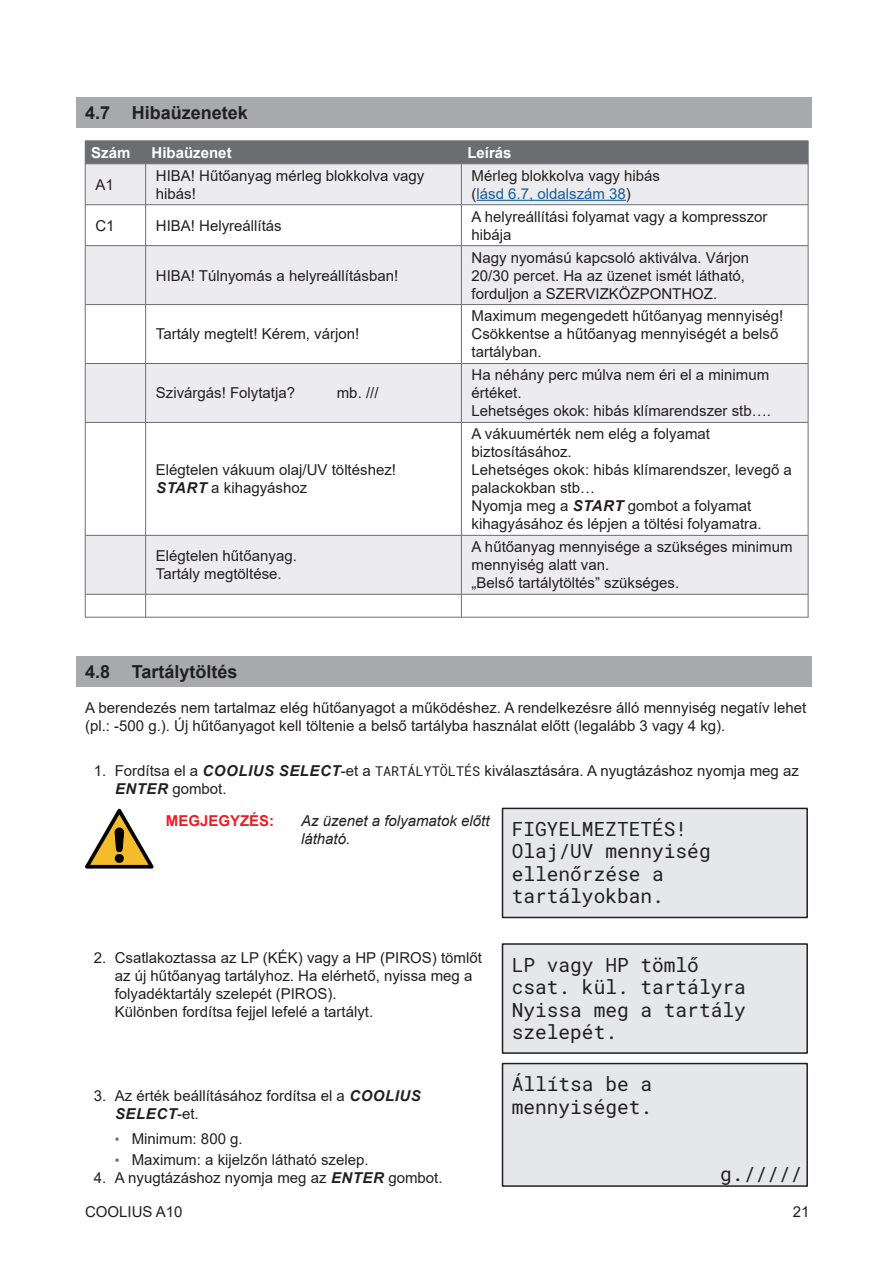
<style>
.page{position:relative;width:893px;height:1263px;background:#fff}
.page>*{position:absolute;margin:0;border:0;box-sizing:border-box;transform-origin:0 0}
.t1{font:19.5px/22.5px "Roboto Mono";color:#231f20}
.t2{font:700 18px "Arial";color:#231f20}
.t3{font:15px/18px "Arial";color:#231f20}
.t4{font:italic 15px/18px "Arial";color:#231f20}
.t5{font:700 15px "Arial";color:#fff}
.t6{font:700 15px "Arial";color:#ee1d23}
.s1{color:#175d9e}
.s2{font-weight:700;font-style:italic}
.s3{font-family:"Roboto Mono";font-size:13.5px}
.s4{font-size:13.5px;color:#6c6e71}
</style>
<div class="page">
<div style="left:77px;top:98px;width:735px;height:30px;background:#a8a9ad"></div>
<div style="left:77px;top:657px;width:735px;height:30px;background:#a8a9ad"></div>
<svg style="left:86px;top:165px;width:722px;height:429px;fill:#ececee"></svg>
<div style="left:85px;top:141px;width:724px;height:23px;background:#6c6d70"></div>
<hr style="left:85px;top:164px;width:61px;height:1px;background:#6c6d70">
<hr style="left:85px;top:164px;width:1px;height:41px;background:#6c6d70">
<hr style="left:146px;top:164px;width:315px;height:1px;background:#6c6d70">
<hr style="left:145px;top:164px;width:1px;height:41px;background:#6c6d70">
<hr style="left:461px;top:164px;width:347px;height:1px;background:#6c6d70">
<hr style="left:461px;top:164px;width:1px;height:41px;background:#6c6d70">
<hr style="left:808px;top:164px;width:1px;height:41px;background:#6c6d70">
<hr style="left:85px;top:204px;width:61px;height:1px;background:#6c6d70">
<hr style="left:85px;top:205px;width:1px;height:40px;background:#6c6d70">
<hr style="left:146px;top:204px;width:315px;height:1px;background:#6c6d70">
<hr style="left:145px;top:205px;width:1px;height:40px;background:#6c6d70">
<hr style="left:461px;top:204px;width:347px;height:1px;background:#6c6d70">
<hr style="left:461px;top:205px;width:1px;height:40px;background:#6c6d70">
<hr style="left:808px;top:205px;width:1px;height:40px;background:#6c6d70">
<hr style="left:85px;top:245px;width:61px;height:1px;background:#6c6d70">
<hr style="left:85px;top:246px;width:1px;height:58px;background:#6c6d70">
<hr style="left:146px;top:245px;width:315px;height:1px;background:#6c6d70">
<hr style="left:145px;top:246px;width:1px;height:58px;background:#6c6d70">
<hr style="left:461px;top:245px;width:347px;height:1px;background:#6c6d70">
<hr style="left:461px;top:246px;width:1px;height:58px;background:#6c6d70">
<hr style="left:808px;top:246px;width:1px;height:58px;background:#6c6d70">
<hr style="left:85px;top:304px;width:61px;height:1px;background:#6c6d70">
<hr style="left:85px;top:305px;width:1px;height:58px;background:#6c6d70">
<hr style="left:146px;top:304px;width:315px;height:1px;background:#6c6d70">
<hr style="left:145px;top:305px;width:1px;height:58px;background:#6c6d70">
<hr style="left:461px;top:304px;width:347px;height:1px;background:#6c6d70">
<hr style="left:461px;top:305px;width:1px;height:58px;background:#6c6d70">
<hr style="left:808px;top:305px;width:1px;height:58px;background:#6c6d70">
<hr style="left:85px;top:363px;width:61px;height:1px;background:#6c6d70">
<hr style="left:85px;top:364px;width:1px;height:58px;background:#6c6d70">
<hr style="left:146px;top:363px;width:315px;height:1px;background:#6c6d70">
<hr style="left:145px;top:364px;width:1px;height:58px;background:#6c6d70">
<hr style="left:461px;top:363px;width:347px;height:1px;background:#6c6d70">
<hr style="left:461px;top:364px;width:1px;height:58px;background:#6c6d70">
<hr style="left:808px;top:364px;width:1px;height:58px;background:#6c6d70">
<hr style="left:85px;top:422px;width:61px;height:1px;background:#6c6d70">
<hr style="left:85px;top:423px;width:1px;height:112px;background:#6c6d70">
<hr style="left:146px;top:422px;width:315px;height:1px;background:#6c6d70">
<hr style="left:145px;top:423px;width:1px;height:112px;background:#6c6d70">
<hr style="left:461px;top:422px;width:347px;height:1px;background:#6c6d70">
<hr style="left:461px;top:423px;width:1px;height:112px;background:#6c6d70">
<hr style="left:808px;top:423px;width:1px;height:112px;background:#6c6d70">
<hr style="left:85px;top:535px;width:61px;height:1px;background:#6c6d70">
<hr style="left:85px;top:535px;width:1px;height:59px;background:#6c6d70">
<hr style="left:146px;top:535px;width:315px;height:1px;background:#6c6d70">
<hr style="left:145px;top:535px;width:1px;height:59px;background:#6c6d70">
<hr style="left:461px;top:535px;width:347px;height:1px;background:#6c6d70">
<hr style="left:461px;top:535px;width:1px;height:59px;background:#6c6d70">
<hr style="left:808px;top:535px;width:1px;height:59px;background:#6c6d70">
<hr style="left:85px;top:594px;width:61px;height:1px;background:#6c6d70">
<svg style="left:85px;top:594px;width:1px;height:23px"></svg>
<hr style="left:146px;top:594px;width:315px;height:1px;background:#6c6d70">
<svg style="left:145px;top:594px;width:1px;height:23px"></svg>
<hr style="left:461px;top:594px;width:347px;height:1px;background:#6c6d70">
<svg style="left:461px;top:594px;width:1px;height:23px"></svg>
<svg style="left:808px;top:594px;width:1px;height:23px"></svg>
<hr style="left:85px;top:617px;width:61px;height:1px;background:#6c6d70">
<hr style="left:146px;top:617px;width:315px;height:1px;background:#6c6d70">
<hr style="left:461px;top:617px;width:347px;height:1px;background:#6c6d70">
<hr style="left:477px;top:200px;width:149px;height:1px;background:#175d9e">
<div style="left:502px;top:808px;width:305px;height:109px;background:#e6e7e9"></div>
<div style="left:502px;top:808px;width:306px;height:110px;border:2px solid #231f20"></div>
<svg style="left:85px;top:809px;width:69px;height:59px"></svg>
<div style="left:502px;top:944px;width:305px;height:109px;background:#e6e7e9"></div>
<div style="left:502px;top:943px;width:306px;height:111px;border:2px solid #231f20"></div>
<div style="left:502px;top:1063px;width:305px;height:123px;background:#e6e7e9"></div>
<div style="left:502px;top:1063px;width:306px;height:124px;border:2px solid #231f20"></div>
<p class="t2" style="left:85px;top:100px;width:164px">4.7 Hibaüzenetek</p>
<p class="t5" style="left:91px;top:142px;width:41px">Szám</p>
<p class="t5" style="left:152px;top:142px;width:82px">Hibaüzenet</p>
<p class="t5" style="left:467px;top:142px;width:46px">Leírás</p>
<p class="t3" style="left:95px;top:175px;width:20px">A1</p>
<p class="t3" style="left:156px;top:166px;width:270px">HIBA! Hűtőanyag mérleg blokkolva vagy hibás!</p>
<p class="t3" style="left:472px;top:166px;width:190px">Mérleg blokkolva vagy hibás (<span class="s1">lásd 6.7, oldalszám 38</span>)</p>
<p class="t3" style="left:95px;top:216px;width:21px">C1</p>
<p class="t3" style="left:156px;top:216px;width:127px">HIBA! Helyreállítás</p>
<p class="t3" style="left:472px;top:207px;width:297px">A helyreállítási folyamat vagy a kompresszor hibája</p>
<p class="t3" style="left:156px;top:266px;width:244px">HIBA! Túlnyomás a helyreállításban!</p>
<p class="t3" style="left:472px;top:248px;width:279px">Nagy nyomású kapcsoló aktiválva. Várjon<br>20/30 percet. Ha az üzenet ismét látható, forduljon a SZERVIZKÖZPONTHOZ.</p>
<p class="t3" style="left:156px;top:325px;width:205px">Tartály megtelt! Kérem, várjon!</p>
<p class="t3" style="left:156px;top:384px;width:141px">Szivárgás! Folytatja?</p>
<p class="t3" style="left:337px;top:384px;width:43px">mb. ///</p>
<p class="t3" style="left:156px;top:461px;width:242px">Elégtelen vákuum olaj/UV töltéshez!<br><span class="s2">START</span> a kihagyáshoz</p>
<p class="t3" style="left:472px;top:307px;width:313px">Maximum megengedett hűtőanyag mennyiség!<br>Csökkentse a hűtőanyag mennyiségét a belső tartályban.</p>
<p class="t3" style="left:472px;top:366px;width:301px">Ha néhány perc múlva nem éri el a minimum értéket.<br>Lehetséges okok: hibás klímarendszer stb….</p>
<p class="t3" style="left:472px;top:425px;width:322px">A vákuumérték nem elég a folyamat biztosításához.<br>Lehetséges okok: hibás klímarendszer, levegő a palackokban stb…<br>Nyomja meg a <span class="s2">START</span> gombot a folyamat kihagyásához és lépjen a töltési folyamatra.</p>
<p class="t3" style="left:156px;top:547px;width:142px">Elégtelen hűtőanyag.<br>Tartály megtöltése.</p>
<p class="t3" style="left:472px;top:538px;width:322px">A hűtőanyag mennyisége a szükséges minimum mennyiség alatt van.<br>„Belső tartálytöltés” szükséges.</p>
<p class="t2" style="left:85px;top:659px;width:154px">4.8 Tartálytöltés</p>
<p class="t3" style="left:85px;top:699px;width:723px">A berendezés nem tartalmaz elég hűtőanyagot a működéshez. A rendelkezésre álló mennyiség negatív lehet (pl.: -500 g.). Új hűtőanyagot kell töltenie a belső tartályba használat előtt (legalább 3 vagy 4 kg).</p>
<p class="t3" style="left:115px;top:761px;width:685px;text-indent:-21px">1. Fordítsa el a <span class="s2">COOLIUS SELECT</span>-et a <span class="s3">TARTÁLYTÖLTÉS</span> kiválasztására. A nyugtázáshoz nyomja meg az<br><span class="s2">ENTER</span> gombot.</p>
<p class="t6" style="left:166px;top:810px;width:110px">MEGJEGYZÉS:</p>
<p class="t4" style="left:301px;top:812px;width:190px">Az üzenet a folyamatok előtt látható.</p>
<h1 class="t1" style="left:512px;top:817px;width:200px">FIGYELMEZTETÉS!<br>Olaj/UV mennyiség ellenőrzése a tartályokban.</h1>
<p class="t3" style="left:115px;top:949px;width:369px;text-indent:-21px">2. Csatlakoztassa az LP (KÉK) vagy a HP (PIROS) tömlőt az új hűtőanyag tartályhoz. Ha elérhető, nyissa meg a folyadéktartály szelepét (PIROS).<br>Különben fordítsa fejjel lefelé a tartályt.</p>
<p class="t3" style="left:115px;top:1087px;width:307px;text-indent:-21px">3. Az érték beállításához fordítsa el a <span class="s2">COOLIUS<br>SELECT</span>-et.</p>
<p class="t3" style="left:115px;top:1130px;width:129px"><span class="s4">•</span> Minimum: 800 g.</p>
<p class="t3" style="left:115px;top:1151px;width:255px"><span class="s4">•</span> Maximum: a kijelzőn látható szelep.</p>
<p class="t3" style="left:94px;top:1169px;width:350px">4. A nyugtázáshoz nyomja meg az <span class="s2">ENTER</span> gombot.</p>
<h1 class="t1" style="left:512px;top:952px;width:235px">LP vagy HP tömlő csat. kül. tartályra<br>Nyissa meg a tartály szelepét.</h1>
<h1 class="t1" style="left:512px;top:1072px;width:142px">Állítsa be a mennyiséget.</h1>
<h1 class="t1" style="left:720px;top:1162px;width:83px">g./////</h1>
<p class="t3" style="left:85px;top:1202px;width:99px">COOLIUS A10</p>
<p class="t3" style="left:793px;top:1202px;width:18px">21</p>
</div>
